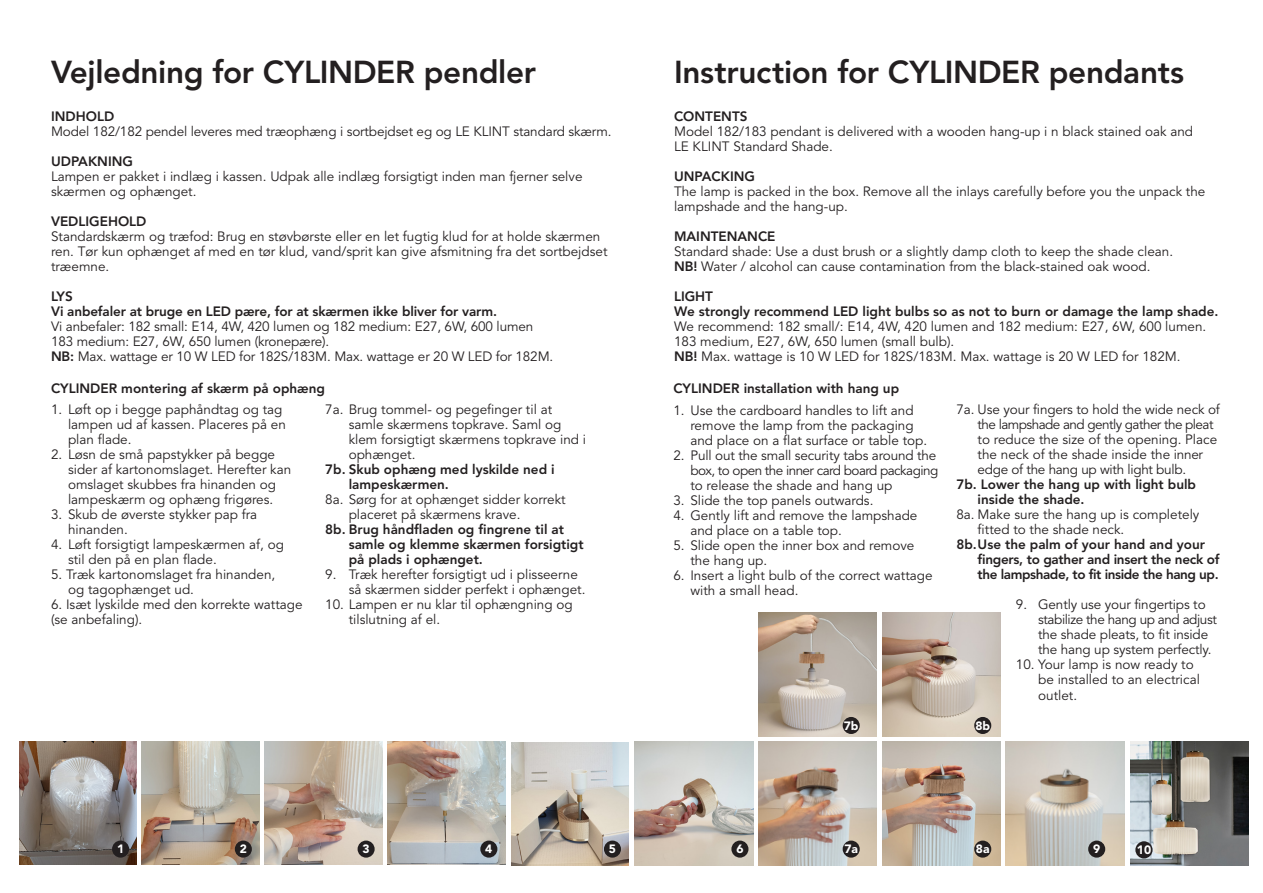
<style>
.page{position:relative;width:1263px;height:893px;background:#fff}
.page>*{position:absolute;margin:0;border:0;box-sizing:border-box;transform-origin:0 0}
.t1{font:800 31.5px "Avenir";letter-spacing:-.01em;color:#231f20}
.t2{font:13.5px/15px "Avenir";color:#231f20}
.t3{font:800 13.5px/15px "Avenir";color:#231f20}
.t4{font:13.5px "Avenir";letter-spacing:-.04em;color:#231f20}
.t5{font:800 13.5px "Avenir";letter-spacing:-.02em;color:#231f20}
.t6{font:800 13.5px "Avenir";letter-spacing:-.03em;color:#231f20}
.t7{font:13.5px "Avenir";letter-spacing:-.02em;color:#231f20}
.t8{font:900 12.15px "Avenir";color:#fff}
.t9{font:900 12px "Avenir";color:#fff}
.s1{font-weight:800}
</style>
<div class="page">
<img style="left:1130px;top:742px;width:119px;height:123px">
<img style="left:511px;top:743px;width:118px;height:122px">
<img style="left:758px;top:612px;width:119px;height:124px">
<img style="left:882px;top:742px;width:118px;height:123px">
<img style="left:758px;top:742px;width:119px;height:123px">
<img style="left:882px;top:612px;width:118px;height:124px">
<img style="left:1006px;top:742px;width:118px;height:123px">
<img style="left:635px;top:742px;width:118px;height:123px">
<div style="left:1135px;top:841px;width:17px;height:17px;background:#231f20;border-radius:50%"></div>
<img style="left:387px;top:742px;width:118px;height:122px">
<img style="left:265px;top:742px;width:117px;height:122px">
<img style="left:142px;top:742px;width:118px;height:122px">
<img style="left:19px;top:742px;width:118px;height:122px">
<div style="left:112px;top:840px;width:17px;height:18px;background:#231f20;border-radius:50%"></div>
<div style="left:235px;top:840px;width:17px;height:18px;background:#231f20;border-radius:50%"></div>
<div style="left:358px;top:840px;width:17px;height:18px;background:#231f20;border-radius:50%"></div>
<div style="left:480px;top:840px;width:17px;height:18px;background:#231f20;border-radius:50%"></div>
<div style="left:604px;top:840px;width:17px;height:18px;background:#231f20;border-radius:50%"></div>
<div style="left:731px;top:840px;width:17px;height:18px;background:#231f20;border-radius:50%"></div>
<div style="left:843px;top:840px;width:17px;height:18px;background:#231f20;border-radius:50%"></div>
<div style="left:974px;top:840px;width:17px;height:18px;background:#231f20;border-radius:50%"></div>
<div style="left:843px;top:717px;width:17px;height:17px;background:#231f20;border-radius:50%"></div>
<div style="left:974px;top:717px;width:17px;height:17px;background:#231f20;border-radius:50%"></div>
<div style="left:1088px;top:840px;width:17px;height:18px;background:#231f20;border-radius:50%"></div>
<p class="t1" style="left:51px;top:54px;width:487px">Vejledning for CYLINDER pendler</p>
<p class="t1" style="left:674px;top:54px;width:512px">Instruction for CYLINDER pendants</p>
<p class="t3" style="left:51px;top:109px;width:65px">INDHOLD</p>
<p class="t2" style="left:51px;top:124px;width:562px">Model 182/182 pendel leveres med træophæng i sortbejdset eg og LE KLINT standard skærm.</p>
<p class="t3" style="left:51px;top:154px;width:83px">UDPAKNING</p>
<p class="t2" style="left:51px;top:169px;width:533px">Lampen er pakket i indlæg i kassen. Udpak alle indlæg forsigtigt inden man fjerner selve skærmen og ophænget.</p>
<p class="t3" style="left:51px;top:214px;width:97px">VEDLIGEHOLD</p>
<p class="t2" style="left:51px;top:229px;width:551px">Standardskærm og træfod: Brug en støvbørste eller en let fugtig klud for at holde skærmen</p>
<p class="t2" style="left:51px;top:244px;width:558px">ren. Tør kun ophænget af med en tør klud, vand/sprit kan give afsmitning fra det sortbejdset træemne.</p>
<p class="t3" style="left:51px;top:289px;width:23px">LYS</p>
<p class="t3" style="left:51px;top:304px;width:448px">Vi anbefaler at bruge en LED pære, for at skærmen ikke bliver for varm.</p>
<p class="t2" style="left:51px;top:319px;width:484px">Vi anbefaler: 182 small: E14, 4W, 420 lumen og 182 medium: E27, 6W, 600 lumen</p>
<p class="t2" style="left:51px;top:334px;width:280px">183 medium: E27, 6W, 650 lumen (kronepære).</p>
<p class="t2" style="left:51px;top:349px;width:504px"><span class="s1">NB:</span> Max. wattage er 10 W LED for 182S/183M. Max. wattage er 20 W LED for 182M.</p>
<p class="t3" style="left:51px;top:381px;width:275px">CYLINDER montering af skærm på ophæng</p>
<p class="t2" style="left:68px;top:402px;width:219px;text-indent:-17px">1. Løft op i begge paphåndtag og tag lampen ud af kassen. Placeres på en plan flade.</p>
<p class="t2" style="left:51px;top:447px;width:226px">2. Løsn de små papstykker på begge</p>
<p class="t2" style="left:68px;top:462px;width:225px">sider af kartonomslaget. Herefter kan omslaget skubbes fra hinanden og lampeskærm og ophæng frigøres.</p>
<p class="t2" style="left:68px;top:507px;width:191px;text-indent:-17px">3. Skub de øverste stykker pap fra hinanden.</p>
<p class="t2" style="left:51px;top:537px;width:234px">4. Løft forsigtigt lampeskærmen af, og</p>
<p class="t2" style="left:68px;top:552px;width:150px">stil den på en plan flade.</p>
<p class="t2" style="left:51px;top:567px;width:226px">5. Træk kartonomslaget fra hinanden,</p>
<p class="t2" style="left:68px;top:582px;width:128px">og tagophænget ud.</p>
<p class="t2" style="left:51px;top:597px;width:253px">6. Isæt lyskilde med den korrekte wattage</p>
<p class="t2" style="left:51px;top:612px;width:93px">(se anbefaling).</p>
<p class="t2" style="left:349px;top:402px;width:239px;text-indent:-23px">7a. Brug tommel- og pegefinger til at samle skærmens topkrave. Saml og klem forsigtigt skærmens topkrave ind i ophænget.</p>
<p class="t3" style="left:349px;top:462px;width:208px;text-indent:-23px">7b. Skub ophæng med lyskilde ned i lampeskærmen.</p>
<p class="t2" style="left:349px;top:492px;width:218px;text-indent:-23px">8a. Sørg for at ophænget sidder korrekt placeret på skærmens krave.</p>
<p class="t3" style="left:349px;top:522px;width:236px;text-indent:-23px">8b. Brug håndfladen og fingrene til at samle og klemme skærmen forsigtigt på plads i ophænget.</p>
<p class="t2" style="left:349px;top:567px;width:238px;text-indent:-23px">9. Træk herefter forsigtigt ud i plisseerne så skærmen sidder perfekt i ophænget.</p>
<p class="t2" style="left:349px;top:597px;width:226px;text-indent:-23px">10. Lampen er nu klar til ophængning og tilslutning af el.</p>
<p class="t3" style="left:674px;top:109px;width:75px">CONTENTS</p>
<p class="t2" style="left:674px;top:124px;width:521px">Model 182/183 pendant is delivered with a wooden hang-up i n black stained oak and</p>
<p class="t2" style="left:674px;top:139px;width:160px">LE KLINT Standard Shade.</p>
<p class="t3" style="left:674px;top:169px;width:82px">UNPACKING</p>
<p class="t2" style="left:674px;top:184px;width:533px">The lamp is packed in the box. Remove all the inlays carefully before you the unpack the lampshade and the hang-up.</p>
<p class="t3" style="left:674px;top:229px;width:103px">MAINTENANCE</p>
<p class="t2" style="left:674px;top:244px;width:501px">Standard shade: Use a dust brush or a slightly damp cloth to keep the shade clean.</p>
<p class="t2" style="left:674px;top:259px;width:478px"><span class="s1">NB!</span> Water / alcohol can cause contamination from the black-stained oak wood.</p>
<p class="t3" style="left:674px;top:289px;width:41px">LIGHT</p>
<p class="t3" style="left:674px;top:304px;width:546px">We strongly recommend LED light bulbs so as not to burn or damage the lamp shade.</p>
<p class="t2" style="left:674px;top:319px;width:534px">We recommend: 182 small/: E14, 4W, 420 lumen and 182 medium: E27, 6W, 600 lumen.</p>
<p class="t2" style="left:674px;top:334px;width:282px">183 medium, E27, 6W, 650 lumen (small bulb).</p>
<p class="t2" style="left:674px;top:349px;width:508px"><span class="s1">NB!</span> Max. wattage is 10 W LED for 182S/183M. Max. wattage is 20 W LED for 182M.</p>
<p class="t3" style="left:673px;top:381px;width:227px">CYLINDER installation with hang up</p>
<p class="t2" style="left:673px;top:403px;width:242px">1. Use the cardboard handles to lift and</p>
<p class="t2" style="left:690px;top:418px;width:225px">remove the lamp from the packaging</p>
<p class="t2" style="left:690px;top:433px;width:238px">and place on a flat surface or table top.</p>
<p class="t2" style="left:673px;top:448px;width:265px">2. Pull out the small security tabs around the</p>
<p class="t4" style="left:690px;top:462px;width:249px">box, to open the inner card board packaging</p>
<p class="t2" style="left:690px;top:478px;width:204px">to release the shade and hang up</p>
<p class="t2" style="left:673px;top:493px;width:201px">3. Slide the top panels outwards.</p>
<p class="t2" style="left:673px;top:508px;width:246px">4. Gently lift and remove the lampshade</p>
<p class="t2" style="left:690px;top:523px;width:153px">and place on a table top.</p>
<p class="t2" style="left:673px;top:538px;width:243px">5. Slide open the inner box and remove</p>
<p class="t2" style="left:690px;top:553px;width:78px">the hang up.</p>
<p class="t2" style="left:690px;top:568px;width:244px;text-indent:-17px">6. Insert a light bulb of the correct wattage with a small head.</p>
<p class="t2" style="left:956px;top:403px;width:265px">7a. Use your fingers to hold the wide neck of</p>
<p class="t4" style="left:978px;top:417px;width:237px">the lampshade and gently gather the pleat</p>
<p class="t2" style="left:978px;top:433px;width:241px">to reduce the size of the opening. Place</p>
<p class="t2" style="left:978px;top:448px;width:227px">the neck of the shade inside the inner</p>
<p class="t7" style="left:978px;top:462px;width:210px">edge of the hang up with light bulb.</p>
<p class="t3" style="left:956px;top:477px;width:241px">7b. Lower the hang up with light bulb</p>
<p class="t3" style="left:978px;top:492px;width:109px">inside the shade.</p>
<p class="t2" style="left:956px;top:508px;width:245px">8a. Make sure the hang up is completely</p>
<p class="t2" style="left:978px;top:523px;width:148px">fitted to the shade neck.</p>
<p class="t3" style="left:956px;top:537px;width:250px">8b.Use the palm of your hand and your</p>
<p class="t5" style="left:978px;top:552px;width:243px">fingers, to gather and insert the neck of</p>
<p class="t6" style="left:978px;top:567px;width:243px">the lampshade, to fit inside the hang up.</p>
<p class="t2" style="left:1038px;top:598px;width:180px;text-indent:-22px">9. Gently use your fingertips to stabilize the hang up and adjust the shade pleats, to fit inside</p>
<p class="t2" style="left:1038px;top:643px;width:175px">the hang up system perfectly.</p>
<p class="t2" style="left:1016px;top:658px;width:179px">10. Your lamp is now ready to</p>
<p class="t2" style="left:1038px;top:673px;width:163px">be installed to an electrical</p>
<p class="t2" style="left:1038px;top:688px;width:40px">outlet.</p>
<p class="t9" style="left:844px;top:718px;width:16px">7b</p>
<p class="t9" style="left:975px;top:718px;width:16px">8b</p>
<p class="t9" style="left:117px;top:842px;width:9px">1</p>
<p class="t9" style="left:240px;top:842px;width:9px">2</p>
<p class="t9" style="left:363px;top:842px;width:9px">3</p>
<p class="t9" style="left:485px;top:842px;width:9px">4</p>
<p class="t9" style="left:609px;top:842px;width:9px">5</p>
<p class="t9" style="left:736px;top:842px;width:9px">6</p>
<p class="t9" style="left:844px;top:842px;width:15px">7a</p>
<p class="t9" style="left:976px;top:842px;width:15px">8a</p>
<p class="t9" style="left:1093px;top:842px;width:9px">9</p>
<p class="t8" style="left:1137px;top:842px;width:16px">10</p>
</div>
